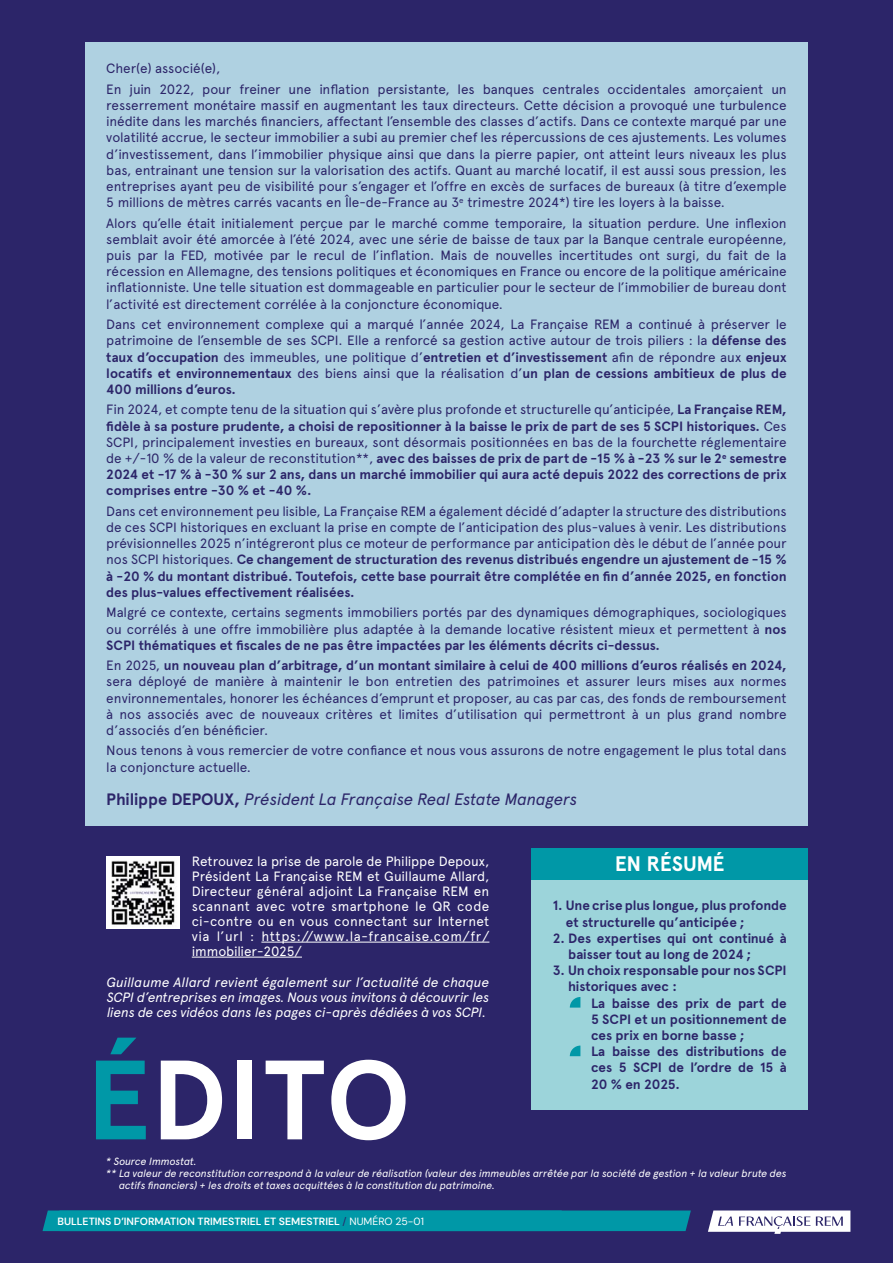
<style>
.page{position:relative;width:893px;height:1263px;background:#2c2569}
.page>*{position:absolute;margin:0;border:0;box-sizing:border-box;transform-origin:0 0}
.TITRE_EDITO{font:700 112.5px "Apercu";letter-spacing:.005em;color:#fff}
.t1{font:700 21px "Apercu";letter-spacing:-.015em;color:#fff}
.t2{font:italic 16.5px "Apercu";letter-spacing:-.01em;color:#2c2569}
.t3{font:13.5px/16.2px "Apercu";letter-spacing:-.01em;color:#2c2569;text-align:justify}
.t4{font:700 13.5px/16.2px "Apercu";letter-spacing:-.005em;color:#2c2569;text-align:justify}
.t5{font:13.5px/15px "Apercu";letter-spacing:.03em;color:#fff;text-align:justify}
.t6{font:italic 13.5px/15px "Apercu";letter-spacing:-.015em;color:#fff;text-align:justify}
.NOTE{font:italic 10.5px/12px "Apercu";letter-spacing:-.015em;color:#fff}
.t7{font:600 10.5px "DM Sans";color:#fff}
.s1{font-weight:700}
.s2{font-weight:400}
.s3{font-weight:700;font-style:normal}
.s4{color:#0098a7}
.s5{font-weight:400;color:#2c2569}
</style>
<div class="page">
<div style="left:43px;top:1210px;width:648px;height:21px;background:#0098a7"></div>
<svg style="left:708px;top:1210px;width:142px;height:24px;background:#cdccdc"></svg>
<div style="left:85px;top:43px;width:723px;height:783px;background:#afd1e1"></div>
<div style="left:531px;top:879px;width:277px;height:231px;background:#9cd4da"></div>
<svg style="left:570px;top:997px;width:10px;height:10px"></svg>
<svg style="left:570px;top:1045px;width:10px;height:11px"></svg>
<div style="left:531px;top:848px;width:277px;height:31px;background:#0098a7"></div>
<hr style="left:261px;top:942px;width:228px;height:1px;background:#fff">
<hr style="left:192px;top:957px;width:110px;height:1px;background:#fff">
<img style="left:107px;top:856px;width:72px;height:72px">
<p class="t3" style="left:106px;top:60px;width:116px">Cher(e) associé(e),</p>
<p class="t3" style="left:106px;top:81px;width:682px">En juin 2022, pour freiner une inflation persistante, les banques centrales occidentales amorçaient un resserrement monétaire massif en augmentant les taux directeurs. Cette décision a provoqué une turbulence inédite dans les marchés financiers, affectant l’ensemble des classes d’actifs. Dans ce contexte marqué par une volatilité accrue, le secteur immobilier a subi au premier chef les répercussions de ces ajustements. Les volumes d’investissement, dans l’immobilier physique ainsi que dans la pierre papier, ont atteint leurs niveaux les plus bas, entrainant une tension sur la valorisation des actifs. Quant au marché locatif, il est aussi sous pression, les entreprises ayant peu de visibilité pour s’engager et l’offre en excès de surfaces de bureaux (à titre d’exemple 5 millions de mètres carrés vacants en Île-de-France au 3<sup>e</sup> trimestre 2024*) tire les loyers à la baisse.</p>
<p class="t3" style="left:106px;top:215px;width:682px">Alors qu’elle était initialement perçue par le marché comme temporaire, la situation perdure. Une inflexion semblait avoir été amorcée à l’été 2024, avec une série de baisse de taux par la Banque centrale européenne, puis par la FED, motivée par le recul de l’inflation. Mais de nouvelles incertitudes ont surgi, du fait de la récession en Allemagne, des tensions politiques et économiques en France ou encore de la politique américaine inflationniste. Une telle situation est dommageable en particulier pour le secteur de l’immobilier de bureau dont l’activité est directement corrélée à la conjoncture économique.</p>
<p class="t3" style="left:106px;top:316px;width:682px">Dans cet environnement complexe qui a marqué l’année 2024, La Française REM a continué à préserver le patrimoine de l’ensemble de ses SCPI. Elle a renforcé sa gestion active autour de trois piliers : la <span class="s1">défense des taux d’occupation</span> des immeubles, une politique d’<span class="s1">entretien et d’investissement</span> afin de répondre aux <span class="s1">enjeux locatifs et environnementaux</span> des biens ainsi que la réalisation d’<span class="s1">un plan de cessions ambitieux de plus de 400 millions d’euros.</span></p>
<p class="t4" style="left:106px;top:402px;width:682px"><span class="s2">Fin 2024, et compte tenu de la situation qui s’avère plus profonde et structurelle qu’anticipée,</span> La Française REM, fidèle à sa posture prudente, a choisi de repositionner à la baisse le prix de part de ses 5 SCPI historiques. <span class="s2">Ces SCPI, principalement investies en bureaux, sont désormais positionnées en bas de la fourchette réglementaire de +/-10 % de la valeur de reconstitution**,</span> avec des baisses de prix de part de -15 % à -23 % sur le 2<sup>e</sup> semestre 2024 et -17 % à -30 % sur 2 ans, dans un marché immobilier qui aura acté depuis 2022 des corrections de prix comprises entre -30 % et -40 %.</p>
<p class="t3" style="left:106px;top:503px;width:682px">Dans cet environnement peu lisible, La Française REM a également décidé d’adapter la structure des distributions de ces SCPI historiques en excluant la prise en compte de l’anticipation des plus-values à venir. Les distributions prévisionnelles 2025 n’intégreront plus ce moteur de performance par anticipation dès le début de l’année pour nos SCPI historiques. <span class="s1">Ce changement de structuration des revenus distribués engendre un ajustement de -15 % à -20 % du montant distribué. Toutefois, cette base pourrait être complétée en fin d’année 2025, en fonction des plus-values effectivement réalisées.</span></p>
<p class="t3" style="left:106px;top:604px;width:682px">Malgré ce contexte, certains segments immobiliers portés par des dynamiques démographiques, sociologiques ou corrélés à une offre immobilière plus adaptée à la demande locative résistent mieux et permettent à <span class="s1">nos SCPI thématiques et fiscales de ne pas être impactées par les éléments décrits ci-dessus.</span></p>
<p class="t3" style="left:106px;top:657px;width:682px">En 2025, <span class="s1">un nouveau plan d’arbitrage, d’un montant similaire à celui de 400 millions d’euros réalisés en 2024, </span>sera déployé de manière à maintenir le bon entretien des patrimoines et assurer leurs mises aux normes environnementales, honorer les échéances d’emprunt et proposer, au cas par cas, des fonds de remboursement à nos associés avec de nouveaux critères et limites d’utilisation qui permettront à un plus grand nombre d’associés d’en bénéficier.</p>
<p class="t3" style="left:106px;top:742px;width:682px">Nous tenons à vous remercier de votre confiance et nous vous assurons de notre engagement le plus total dans la conjoncture actuelle.</p>
<p class="t2" style="left:106px;top:786px;width:473px"><span class="s3">Philippe DEPOUX,</span> Président La Française Real Estate Managers</p>
<p class="t5" style="left:192px;top:853px;width:299px">Retrouvez la prise de parole de Philippe Depoux, Président La Française REM et Guillaume Allard, Directeur général adjoint La Française REM en scannant avec votre smartphone le QR code ci-contre ou en vous connectant sur Internet via l’url : https://www.la-francaise.com/fr/ immobilier-2025/</p>
<p class="t6" style="left:107px;top:973px;width:384px">Guillaume Allard revient également sur l’actualité de chaque SCPI d’entreprises en images. Nous vous invitons à découvrir les liens de ces vidéos dans les pages ci-après dédiées à vos SCPI.</p>
<p class="TITRE_EDITO" style="left:86px;top:1032px;width:327px"><span class="s4">É</span>DITO</p>
<p class="t1" style="left:615px;top:851px;width:111px">EN RÉSUMÉ</p>
<p class="t4" style="left:566px;top:898px;width:222px;text-indent:-13px">1. Une crise plus longue, plus profonde et structurelle qu’anticipée ;</p>
<p class="t4" style="left:568px;top:930px;width:220px;text-indent:-15px">2. Des expertises qui ont continué à baisser tout au long de 2024 ;</p>
<p class="t4" style="left:568px;top:962px;width:220px;text-indent:-15px">3. Un choix responsable pour nos SCPI historiques avec :</p>
<p class="t4" style="left:591px;top:995px;width:197px">La baisse des prix de part de 5 SCPI et un positionnement de ces prix en borne basse ;</p>
<p class="t4" style="left:591px;top:1043px;width:197px">La baisse des distributions de ces 5 SCPI de l’ordre de 15 à 20 % en 2025.</p>
<p class="NOTE" style="left:106px;top:1154px;width:92px">* Source Immostat.</p>
<p class="NOTE" style="left:119px;top:1166px;width:669px;text-indent:-13px">** La valeur de reconstitution correspond à la valeur de réalisation (valeur des immeubles arrêtée par la société de gestion + la valeur brute des actifs financiers) + les droits et taxes acquittées à la constitution du patrimoine.</p>
<p class="t7" style="left:57px;top:1214px;width:368px">BULLETINS D’INFORMATION TRIMESTRIEL ET SEMESTRIEL <span class="s5">/</span> <span class="s2">NUMÉRO 25-01</span></p>
</div>
